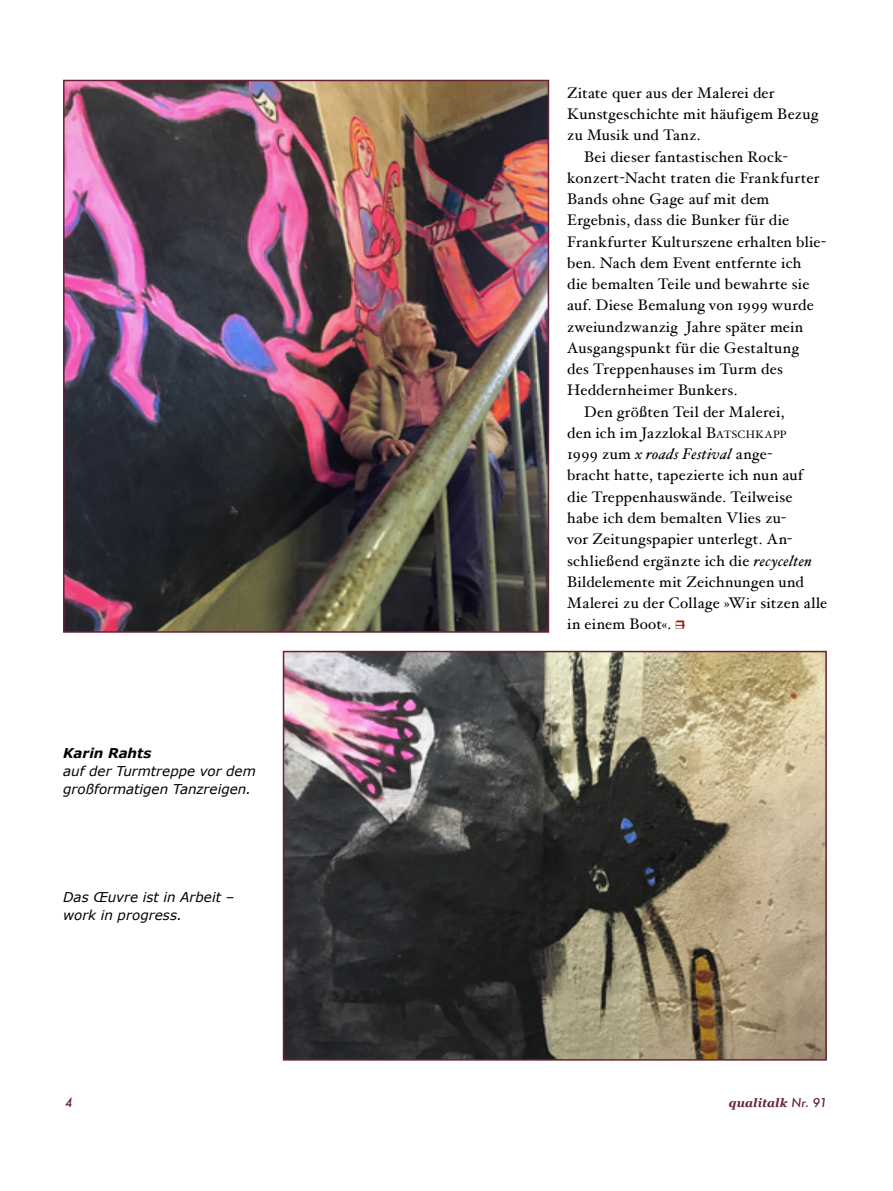
<style>
.page{position:relative;width:893px;height:1191px;background:#fff}
.page>*{position:absolute;margin:0;border:0;box-sizing:border-box;transform-origin:0 0}
.t1{font:15.3px "Hoefler Text";letter-spacing:.015em;color:#000}
.t2{font:italic 15.3px "Hoefler Text";letter-spacing:.015em;color:#000}
.t3{font:italic 13.5px/18px "Verdana";color:#000}
.t4{font:italic 700 13.5px "Verdana";color:#000}
.t5{font:italic 700 12px "Georgia";letter-spacing:.015em;color:#682233}
.t6{font:italic 500 12px "Futura";color:#682233}
.s1{font-style:inherit}
.s2{font-size:10.65px}
.s3{font-style:normal}
.s4{font-style:italic}
.s5{font-family:"Futura";font-weight:500}
</style>
<div class="page">
<img style="left:66px;top:83px;width:480px;height:546px">
<div style="left:63px;top:80px;width:486px;height:552px;border:2px solid #682233"></div>
<img style="left:286px;top:654px;width:538px;height:403px">
<div style="left:283px;top:651px;width:544px;height:409px;border:2px solid #682233"></div>
<svg style="left:676px;top:624px;width:9px;height:2px"></svg>
<p class="t4" style="left:63px;top:744px;width:90px">Karin Rahts</p>
<p class="t3" style="left:63px;top:761px;width:194px">auf der Turmtreppe vor dem großformatigen Tanzreigen.</p>
<p class="t3" style="left:63px;top:887px;width:173px">Das Œuvre ist in Arbeit – work in progress.</p>
<p class="t1" style="left:567px;top:84px;width:209px">Zitate quer aus der Malerei der</p>
<p class="t1" style="left:567px;top:105px;width:253px">Kunstgeschichte mit häufigem Bezug</p>
<p class="t1" style="left:567px;top:126px;width:135px">zu Musik und Tanz.</p>
<p class="t1" style="left:584px;top:147px;width:204px">Bei dieser fantastischen Rock-</p>
<p class="t1" style="left:567px;top:169px;width:254px">konzert-Nacht traten die Frankfurter</p>
<p class="t1" style="left:567px;top:190px;width:204px">Bands ohne Gage auf mit dem</p>
<p class="t1" style="left:567px;top:211px;width:224px">Ergebnis, dass die Bunker für die</p>
<p class="t1" style="left:567px;top:232px;width:261px">Frankfurter Kulturszene erhalten blie-</p>
<p class="t1" style="left:567px;top:254px;width:236px">ben. Nach dem Event entfernte ich</p>
<p class="t1" style="left:567px;top:275px;width:244px">die bemalten Teile und bewahrte sie</p>
<p class="t1" style="left:567px;top:296px;width:248px">auf. Diese Bemalung von 1999 wurde</p>
<p class="t1" style="left:567px;top:317px;width:238px">zweiundzwanzig Jahre später mein</p>
<p class="t1" style="left:567px;top:339px;width:233px">Ausgangspunkt für die Gestaltung</p>
<p class="t1" style="left:567px;top:360px;width:217px">des Treppenhauses im Turm des</p>
<p class="t1" style="left:567px;top:381px;width:172px">Heddernheimer Bunkers.</p>
<p class="t1" style="left:584px;top:402px;width:202px">Den größten Teil der Malerei,</p>
<p class="t1" style="left:567px;top:424px;width:221px">den ich im Jazzlokal <span class="s1">B</span><span class="s2">ATSCHKAPP</span></p>
<p class="t2" style="left:567px;top:445px;width:207px"><span class="s3">1999 zum</span> x roads Festival <span class="s3">ange-</span></p>
<p class="t1" style="left:567px;top:466px;width:237px">bracht hatte, tapezierte ich nun auf</p>
<p class="t1" style="left:567px;top:487px;width:227px">die Treppenhauswände. Teilweise</p>
<p class="t1" style="left:567px;top:509px;width:221px">habe ich dem bemalten Vlies zu-</p>
<p class="t1" style="left:567px;top:530px;width:226px">vor Zeitungspapier unterlegt. An-</p>
<p class="t1" style="left:567px;top:551px;width:246px">schließend ergänzte ich die <span class="s4">recycelten</span></p>
<p class="t1" style="left:567px;top:572px;width:238px">Bildelemente mit Zeichnungen und</p>
<p class="t1" style="left:567px;top:594px;width:262px">Malerei zu der Collage »Wir sitzen alle</p>
<p class="t1" style="left:567px;top:615px;width:106px">in einem Boot«.</p>
<p class="t6" style="left:65px;top:1094px;width:9px">4</p>
<p class="t5" style="left:729px;top:1095px;width:100px">qualitalk <span class="s5">Nr. 91</span></p>
</div>
